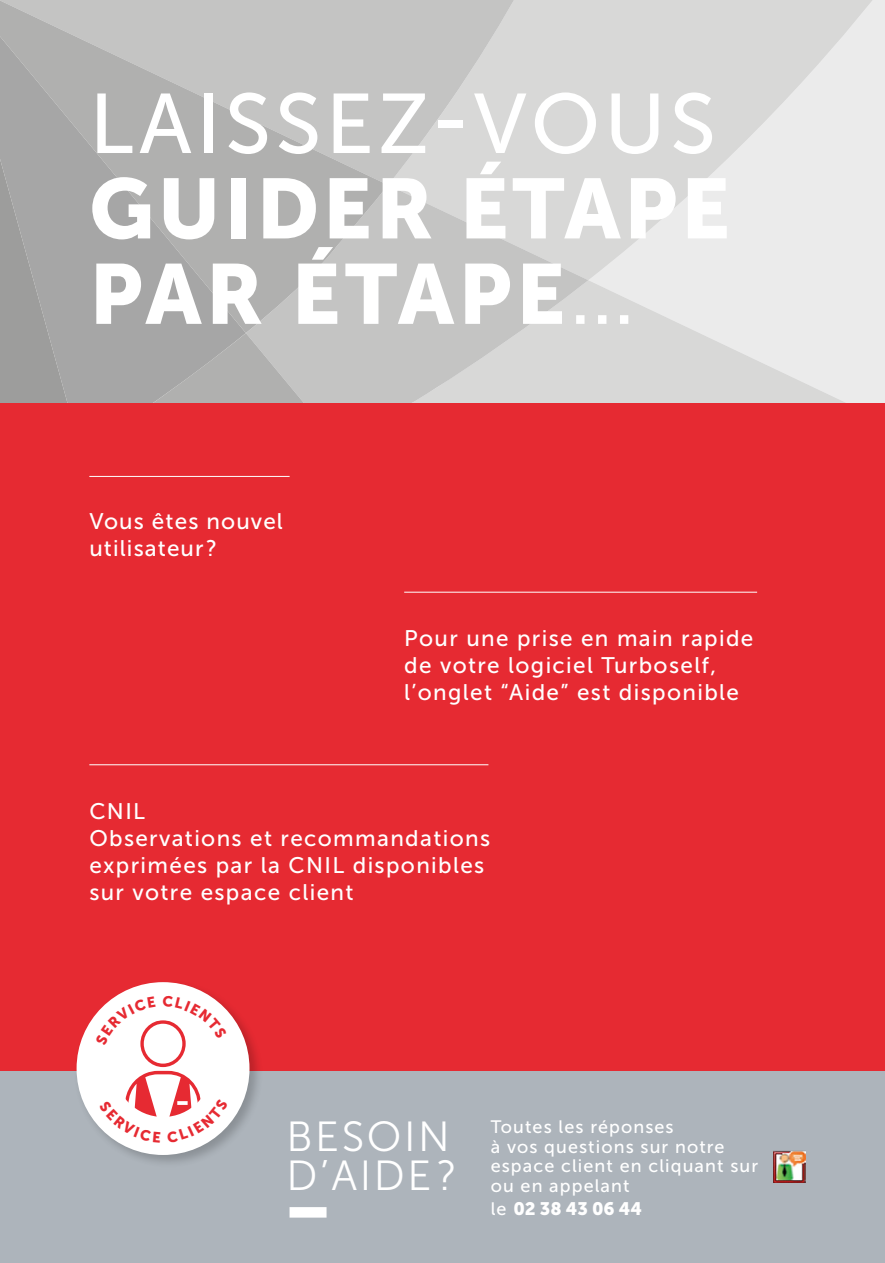
<style>
.page{position:relative;width:885px;height:1263px;background:#fff}
.page>*{position:absolute;margin:0;border:0;box-sizing:border-box;transform-origin:0 0}
.t1{font:84.3px/85.3px "Museo Sans 900";letter-spacing:.04em;color:#fff}
.t2{font:84.3px "Museo Sans 500";letter-spacing:.05em;color:#fff}
.t3{font:42px/39px "Museo Sans 300";letter-spacing:.06em;color:#fff}
.t4{font:22.5px/27px "Museo Sans 500";letter-spacing:.06em;color:#fff}
.t5{font:18px/19.5px "Museo Sans 500";letter-spacing:.06em;color:#fff}
.t6{font:18px "Museo Sans 900";color:#fff}
.s1{font-family:"Museo Sans 500"}
</style>
<div class="page">
<svg style="left:0;top:333px;width:246px;height:71px;background:#a6a4a3"></svg>
<svg style="left:0;top:185px;width:246px;height:148px;background:#a7a7a7"></svg>
<svg style="left:246px;top:185px;width:142px;height:219px;background:#b9b8b7"></svg>
<svg style="left:336px;top:280px;width:252px;height:124px;background:#cac9c8"></svg>
<svg style="left:0;top:0;width:388px;height:185px;background:#b8b8b7"></svg>
<svg style="left:388px;top:0;width:200px;height:280px;background:#d0d0cf"></svg>
<svg style="left:588px;top:0;width:296px;height:404px;background:#e1e1e0"></svg>
<div style="left:0;top:404px;width:884px;height:859px;background:#e62a32"></div>
<div style="left:0;top:1071px;width:884px;height:192px;background:#adb4bb"></div>
<div style="left:289px;top:1207px;width:37px;height:10px;background:#fff"></div>
<div style="left:73px;top:979px;width:190px;height:189px;background:#000;opacity:.2"></div>
<div style="left:77px;top:982px;width:172px;height:173px;background:#fff;border-radius:50%"></div>
<hr style="left:89px;top:476px;width:200px;height:1px;background:#fff">
<hr style="left:404px;top:592px;width:353px;height:1px;background:#fff">
<img style="left:773px;top:1150px;width:32px;height:33px">
<hr style="left:89px;top:764px;width:399px;height:1px;background:#fff">
<svg style="left:95px;top:995px;width:133px;height:148px"></svg>
<h1 class="t2" style="left:89px;top:78px;width:628px">LAISSEZ-VOUS</h1>
<h1 class="t1" style="left:89px;top:166px;width:642px">GUIDER ÉTAPE<br>PAR ÉTAPE<span class="s1">…</span></h1>
<p class="t4" style="left:89px;top:508px;width:195px">Vous êtes nouvel utilisateur ?</p>
<p class="t4" style="left:404px;top:625px;width:351px">Pour une prise en main rapide de votre logiciel Turboself, l’onglet “Aide” est disponible</p>
<p class="t4" style="left:89px;top:798px;width:402px">CNIL<br>Observations et recommandations exprimées par la CNIL disponibles sur votre espace client</p>
<h2 class="t3" style="left:286px;top:1117px;width:172px">BESOIN<br>D’AIDE ?</h2>
<p class="t5" style="left:490px;top:1117px;width:269px">Toutes les réponses<br>à vos questions sur notre espace client en cliquant sur ou en appelant</p>
<p class="t6" style="left:490px;top:1199px;width:153px"><span class="s1">le</span> 02 38 43 06 44</p>
</div>
